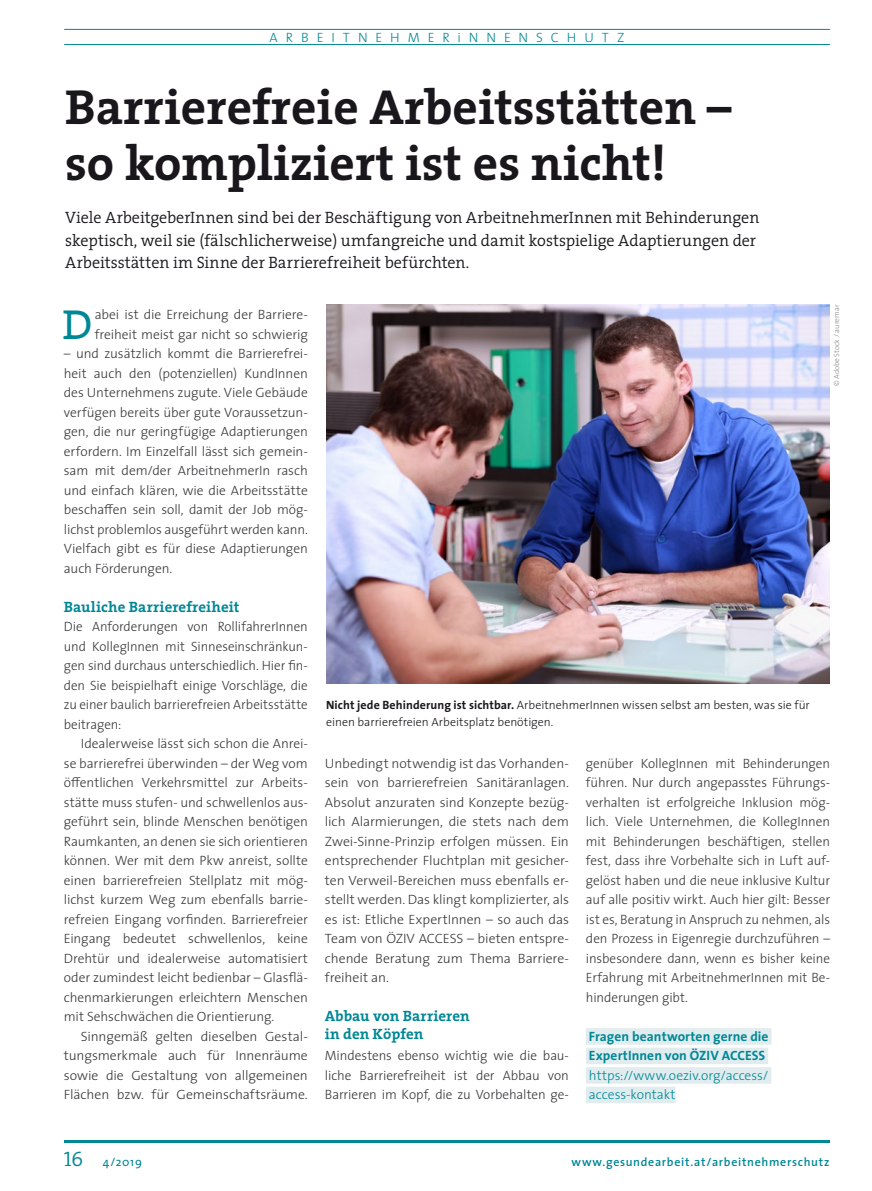
<style>
.page{position:relative;width:872px;height:1191px;background:#fff}
.page>*{position:absolute;margin:0;border:0;box-sizing:border-box;transform-origin:0 0}
.t1{font:700 49.5px/55.5px "The Serif";color:#1a171c}
.t2{font:42.45px "The Serif";color:#008795}
.t3{font:300 16.5px/22.5px "The Serif";color:#1a171c}
.t4{font:700 15px/18px "The Serif";color:#008795}
.t5{font:300 13.5px/19.5px "The Sans";letter-spacing:-.005em;color:#38373a;text-align:justify}
.t6{font:700 13.5px/19.5px "The Sans";letter-spacing:.005em;color:#008795}
.t7{font:300 13.5px/19.5px "The Sans";color:#008795}
.t8{font:300 13.5px "The Sans";letter-spacing:.59em;color:#008795}
.t9{font:300 12px/16.5px "The Sans";color:#1a171c}
.t10{font:600 12px "The Sans";letter-spacing:.06em;color:#008795}
.t11{font:12px "The Sans";color:#008795}
.t12{font:300 7.5px "The Sans";color:#888785}
.s1{font-weight:700}
.s2{font-family:"The Serif Semi Light Caps";font-size:21px}
</style>
<div class="page">
<hr style="left:64px;top:1140px;width:765px;height:2px;background:#008795">
<hr style="left:64px;top:29px;width:766px;height:1px;background:#008795">
<hr style="left:64px;top:44px;width:766px;height:1px;background:#008795">
<div style="left:586px;top:1028px;width:185px;height:16px;background:#e0ecee"></div>
<div style="left:586px;top:1047px;width:182px;height:17px;background:#e0ecee"></div>
<div style="left:586px;top:1067px;width:185px;height:16px;background:#e0ecee"></div>
<div style="left:586px;top:1086px;width:89px;height:17px;background:#e0ecee"></div>
<img style="left:326px;top:305px;width:503px;height:379px">
<p class="t8" style="left:269px;top:26px;width:356px">ARBEITNEHMERiNNENSCHUTZ</p>
<h1 class="t1" style="left:65px;top:78px;width:668px">Barrierefreie Arbeitsstätten – so kompliziert ist es nicht!</h1>
<p class="t3" style="left:65px;top:206px;width:695px">Viele ArbeitgeberInnen sind bei der Beschäftigung von ArbeitnehmerInnen mit Behinderungen skeptisch, weil sie (fälschlicherweise) umfangreiche und damit kostspielige Adaptierungen der<br>Arbeitsstätten im Sinne der Barrierefreiheit befürchten.</p>
<h2 class="t2" style="left:63px;top:289px;width:32px">D</h2>
<p class="t5" style="left:95px;top:304px;width:215px">abei ist die Erreichung der Barriere&shy;freiheit meist gar nicht so schwierig</p>
<p class="t5" style="left:64px;top:343px;width:246px">– und zusätzlich kommt die Barrierefrei&shy;heit auch den (potenziellen) KundInnen des Unternehmens zugute. Viele Gebäude verfügen bereits über gute Voraussetzun&shy;gen, die nur geringfügige Adaptierungen erfordern. Im Einzelfall lässt sich gemein&shy;sam mit dem/der ArbeitnehmerIn rasch und einfach klären, wie die Arbeitsstätte beschaffen sein soll, damit der Job mög&shy;lichst problemlos ausgeführt werden kann.<br>Vielfach gibt es für diese Adaptierungen auch Förderungen.</p>
<p class="t4" style="left:64px;top:597px;width:177px">Bauliche Barrierefreiheit</p>
<p class="t5" style="left:64px;top:616px;width:246px">Die Anforderungen von RollifahrerInnen und KollegInnen mit Sinneseinschränkun&shy;gen sind durchaus unterschiedlich. Hier fin&shy;den Sie beispielhaft einige Vorschläge, die zu einer baulich barrierefreien Arbeitsstätte beitragen:</p>
<p class="t5" style="left:64px;top:733px;width:246px;text-indent:17px">Idealerweise lässt sich schon die Anrei&shy;se barrierefrei überwinden – der Weg vom öffentlichen Verkehrsmittel zur Arbeits&shy;stätte muss stufen- und schwellenlos aus&shy;geführt sein, blinde Menschen benötigen Raumkanten, an denen sie sich orientieren können. Wer mit dem Pkw anreist, sollte einen barrierefreien Stellplatz mit mög&shy;lichst kurzem Weg zum ebenfalls barrie&shy;refreien Eingang vorfinden. Barrierefreier Eingang bedeutet schwellenlos, keine Drehtür und idealerweise automatisiert oder zumindest leicht bedienbar – Glasflä&shy;chenmarkierungen erleichtern Menschen mit Sehschwächen die Orientierung.</p>
<p class="t5" style="left:64px;top:1026px;width:245px;text-indent:17px">Sinngemäß gelten dieselben Gestal&shy;tungsmerkmale auch für Innenräume sowie die Gestaltung von allgemeinen Flächen bzw. für Gemeinschaftsräume.</p>
<p class="t12" style="left:830px;top:386px;width:83px;rotate:-90deg">© Adobe Stock / auremar</p>
<p class="t9" style="left:326px;top:696px;width:485px"><span class="s1">Nicht jede Behinderung ist sichtbar.</span> ArbeitnehmerInnen wissen selbst am besten, was sie für einen barrierefreien Arbeitsplatz benötigen.</p>
<p class="t5" style="left:325px;top:753px;width:245px">Unbedingt notwendig ist das Vorhanden&shy;sein von barrierefreien Sanitäranlagen.<br>Absolut anzuraten sind Konzepte bezüg&shy;lich Alarmierungen, die stets nach dem Zwei-Sinne-Prinzip erfolgen müssen. Ein entsprechender Fluchtplan mit gesicher&shy;ten Verweil-Bereichen muss ebenfalls er&shy;stellt werden. Das klingt komplizierter, als es ist: Etliche ExpertInnen – so auch das Team von ÖZIV ACCESS – bieten entspre&shy;chende Beratung zum Thema Barriere&shy;freiheit an.</p>
<p class="t4" style="left:325px;top:1007px;width:146px">Abbau von Barrieren in den Köpfen</p>
<p class="t5" style="left:325px;top:1045px;width:245px">Mindestens ebenso wichtig wie die bau&shy;liche Barrierefreiheit ist der Abbau von Barrieren im Kopf, die zu Vorbehalten ge-</p>
<p class="t5" style="left:586px;top:753px;width:246px">genüber KollegInnen mit Behinderungen führen. Nur durch angepasstes Führungs&shy;verhalten ist erfolgreiche Inklusion mög&shy;lich. Viele Unternehmen, die KollegInnen mit Behinderungen beschäftigen, stellen fest, dass ihre Vorbehalte sich in Luft auf&shy;gelöst haben und die neue inklusive Kultur auf alle positiv wirkt. Auch hier gilt: Besser ist es, Beratung in Anspruch zu nehmen, als den Prozess in Eigenregie durchzuführen – insbesondere dann, wenn es bisher keine Erfahrung mit ArbeitnehmerInnen mit Be&shy;hinderungen gibt.</p>
<p class="t6" style="left:589px;top:1026px;width:181px">Fragen beantworten gerne die<br>ExpertInnen von ÖZIV ACCESS</p>
<p class="t7" style="left:589px;top:1065px;width:181px">https://www.oeziv.org/access/ access-kontakt</p>
<p class="t11" style="left:64px;top:1151px;width:80px"><span class="s2">16</span> 4/2019</p>
<p class="t10" style="left:571px;top:1151px;width:259px">www.gesundearbeit.at/arbeitnehmerschutz</p>
</div>
